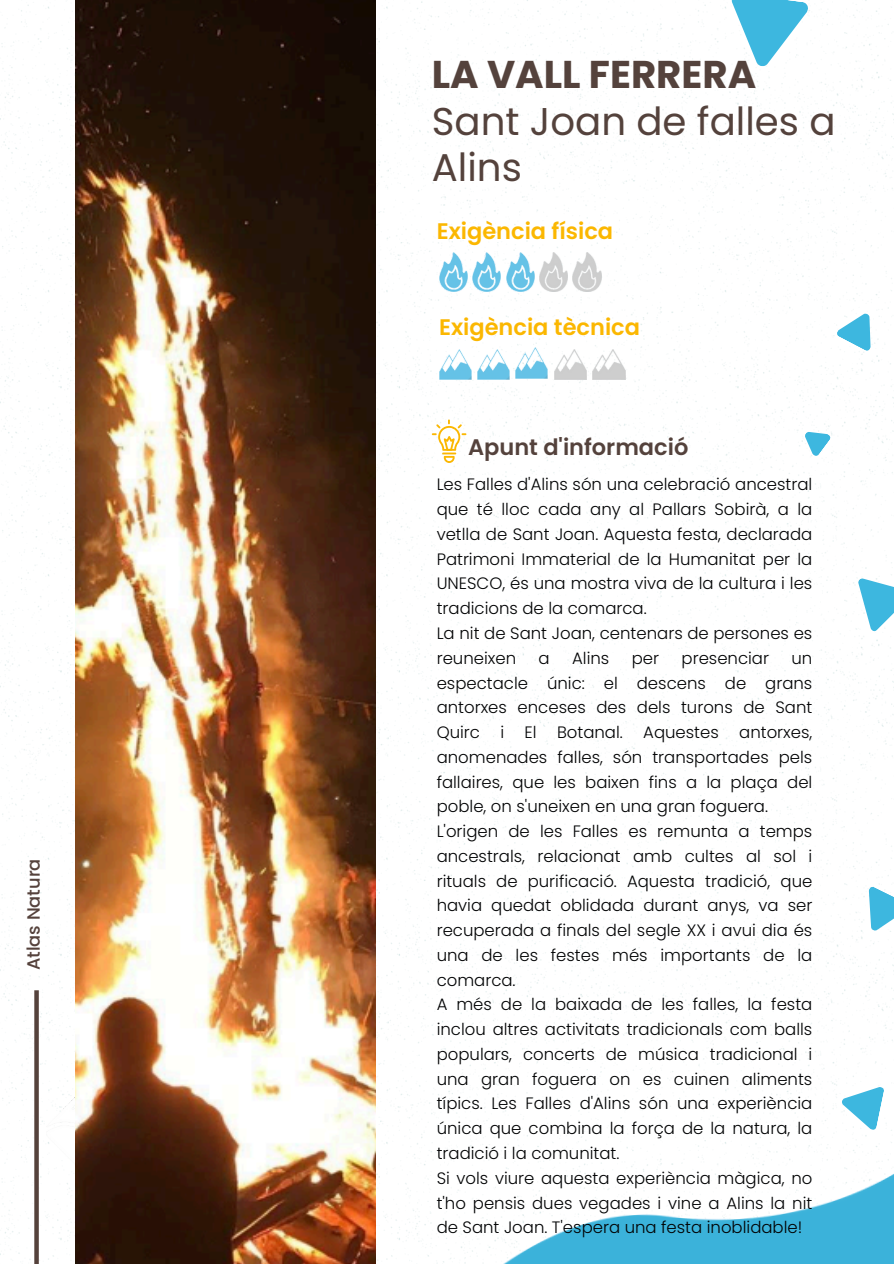
<style>
.page{position:relative;width:894px;height:1264px;background:#fff}
.page>*{position:absolute;margin:0;border:0;box-sizing:border-box;transform-origin:0 0}
.t1{font:38.7px/46.2px "Poppins";color:#54423c}
.t2{font:600 22.5px "Poppins";color:#fbb701}
.t3{font:600 22.5px "Poppins";color:#54423c}
.t4{font:500 17.85px "Poppins";color:#55423c}
.t5{font:300 16.5px/24.8px "Poppins";color:#020304;text-align:justify}
.s1{font-weight:700}
</style>
<div class="page">
<img style="left:0;top:0;width:893px;height:1261px">
<img style="left:46px;top:1090px;width:29px;height:85px">
<img style="left:439px;top:252px;width:28px;height:40px">
<img style="left:472px;top:252px;width:28px;height:40px">
<img style="left:539px;top:252px;width:28px;height:40px">
<img style="left:572px;top:252px;width:29px;height:40px">
<img style="left:439px;top:349px;width:32px;height:30px">
<img style="left:477px;top:349px;width:32px;height:30px">
<img style="left:554px;top:349px;width:32px;height:30px">
<img style="left:592px;top:349px;width:33px;height:30px">
<img style="left:75px;top:0;width:300px;height:1263px">
<svg style="left:431px;top:419px;width:35px;height:44px"></svg>
<div style="left:34px;top:990px;width:5px;height:273px;background:#55423c"></div>
<svg style="left:731px;top:0;width:77px;height:66px"></svg>
<svg style="left:836px;top:313px;width:34px;height:38px"></svg>
<svg style="left:841px;top:1086px;width:42px;height:43px"></svg>
<svg style="left:868px;top:886px;width:25px;height:44px"></svg>
<svg style="left:804px;top:432px;width:26px;height:24px"></svg>
<svg style="left:857px;top:578px;width:36px;height:53px"></svg>
<img style="left:266px;top:1145px;width:627px;height:118px">
<img style="left:515px;top:348px;width:33px;height:30px">
<img style="left:506px;top:252px;width:28px;height:40px">
<p class="t4" style="left:21px;top:970px;width:113px;rotate:-90deg">Atlas Natura</p>
<p class="t1" style="left:431px;top:52px;width:405px"><span class="s1">LA VALL FERRERA<br></span>Sant Joan de falles a<br>Alins</p>
<p class="t2" style="left:436px;top:215px;width:178px">Exigència física</p>
<p class="t2" style="left:439px;top:311px;width:202px">Exigència tècnica</p>
<h3 class="t3" style="left:468px;top:432px;width:222px">Apunt d'informació</h3>
<h2 class="t5" style="left:436px;top:472px;width:377px">Les Falles d'Alins són una celebració ancestral que té lloc cada any al Pallars Sobirà, a la vetlla de Sant Joan. Aquesta festa, declarada Patrimoni Immaterial de la Humanitat per la UNESCO, és una mostra viva de la cultura i les tradicions de la comarca.</h2>
<p class="t5" style="left:436px;top:621px;width:377px">La nit de Sant Joan, centenars de persones es reuneixen</p>
<p class="t5" style="left:538px;top:645px;width:13px">a</p>
<p class="t5" style="left:572px;top:645px;width:39px">Alins</p>
<p class="t5" style="left:631px;top:645px;width:29px">per</p>
<p class="t5" style="left:681px;top:645px;width:89px">presenciar</p>
<p class="t5" style="left:436px;top:645px;width:377px;text-indent:355px">un espectacle únic: el descens de grans antorxes enceses des dels turons de Sant Quirc i El Botanal. Aquestes antorxes, anomenades falles, són transportades pels fallaires, que les baixen fins a la plaça del poble, on s'uneixen en una gran foguera.</p>
<p class="t5" style="left:436px;top:819px;width:377px">L'origen de les Falles es remunta a temps ancestrals, relacionat amb cultes al sol i rituals de purificació. Aquesta tradició, que havia quedat oblidada durant anys, va ser recuperada a finals del segle XX i avui dia és una de les festes més importants de la comarca.</p>
<p class="t5" style="left:436px;top:992px;width:377px">A més de la baixada de les falles, la festa inclou altres activitats tradicionals com balls populars, concerts de música tradicional i una gran foguera on es cuinen aliments típics. Les Falles d'Alins són una experiència única que combina la força de la natura, la tradició i la comunitat.</p>
<p class="t5" style="left:436px;top:1165px;width:377px">Si vols viure aquesta experiència màgica, no t'ho pensis dues vegades i vine a Alins la nit de Sant Joan. T'espera una festa inoblidable!</p>
</div>
